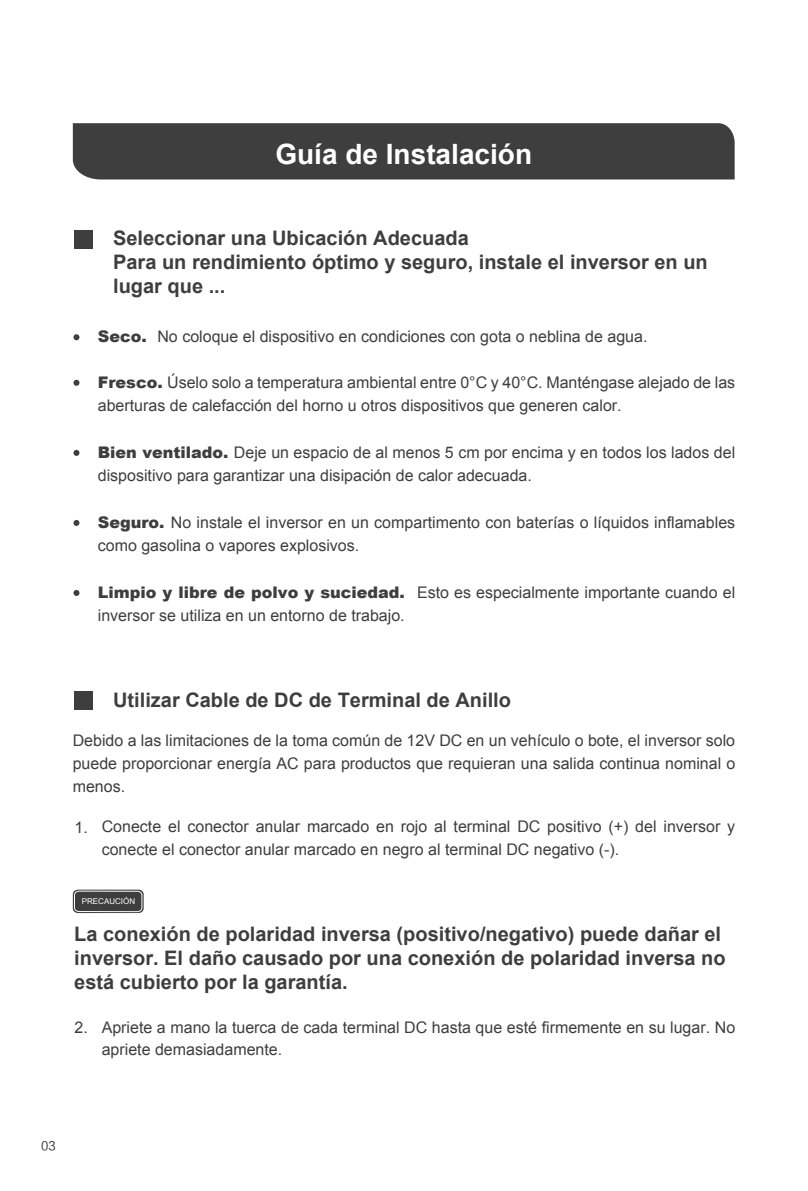
<style>
.page{position:relative;width:808px;height:1191px;background:#fff}
.page>*{position:absolute;margin:0;border:0;box-sizing:border-box;transform-origin:0 0}
.t1{font:700 28px "Arial";color:#fff}
.t2{font:700 20px/24px "Arial";color:#3e3e3f}
.t3{font:16px/22.6px "Arial";color:#3e3e3f}
.t4{font:12px "FZLTHJW GB1 0";color:#3e3e3f}
.t5{font:8px "Arial";color:#fff}
.s1{font-weight:900}
</style>
<div class="page">
<div style="left:73px;top:889px;width:71px;height:24px;background:#3e3e3f;border-radius:5px"></div>
<div style="left:74px;top:890px;width:68px;height:22px;border:1px solid #fbfbfc;border-radius:4px"></div>
<div style="left:75px;top:230px;width:18px;height:18px;background:#3e3e3f"></div>
<div style="left:73px;top:123px;width:662px;height:56px;background:#3e3e3f"></div>
<svg style="left:73px;top:334px;width:6px;height:6px"></svg>
<svg style="left:73px;top:380px;width:6px;height:6px"></svg>
<svg style="left:73px;top:450px;width:6px;height:6px"></svg>
<svg style="left:73px;top:520px;width:6px;height:6px"></svg>
<svg style="left:73px;top:590px;width:6px;height:6px"></svg>
<div style="left:75px;top:691px;width:18px;height:19px;background:#3e3e3f"></div>
<h1 class="t1" style="left:275px;top:135px;width:258px">Guía de Instalación</h1>
<p class="t2" style="left:113px;top:227px;width:596px">Seleccionar una Ubicación Adecuada<br>Para un rendimiento óptimo y seguro, instale el inversor en un lugar que ...</p>
<p class="t3" style="left:98px;top:325px;width:551px"><span class="s1">Seco.</span> No coloque el dispositivo en condiciones con gota o neblina de agua.</p>
<p class="t3" style="left:98px;top:371px;width:639px"><span class="s1">Fresco.</span> Úselo solo a temperatura ambiental entre 0°C y 40°C. Manténgase alejado de las aberturas de calefacción del horno u otros dispositivos que generen calor.</p>
<p class="t3" style="left:98px;top:441px;width:639px"><span class="s1">Bien ventilado.</span> Deje un espacio de al menos 5 cm por encima y en todos los lados del dispositivo para garantizar una disipación de calor adecuada.</p>
<p class="t3" style="left:98px;top:511px;width:639px"><span class="s1">Seguro.</span> No instale el inversor en un compartimento con baterías o líquidos inflamables como gasolina o vapores explosivos.</p>
<p class="t3" style="left:98px;top:581px;width:639px"><span class="s1">Limpio y libre de polvo y suciedad.</span> Esto es especialmente importante cuando el inversor se utiliza en un entorno de trabajo.</p>
<p class="t2" style="left:113px;top:688px;width:399px">Utilizar Cable de DC de Terminal de Anillo</p>
<p class="t3" style="left:73px;top:729px;width:664px;text-align:justify">Debido a las limitaciones de la toma común de 12V DC en un vehículo o bote, el inversor solo puede proporcionar energía AC para productos que requieran una salida continua nominal o menos.</p>
<p class="t3" style="left:102px;top:815px;width:635px">Conecte el conector anular marcado en rojo al terminal DC positivo (+) del inversor y conecte el conector anular marcado en negro al terminal DC negativo (-).</p>
<p class="t3" style="left:74px;top:815px;width:15px">1.</p>
<p class="t5" style="left:82px;top:896px;width:55px">PRECAUCIÓN</p>
<p class="t2" style="left:74px;top:922px;width:653px">La conexión de polaridad inversa (positivo/negativo) puede dañar el inversor. El daño causado por una conexión de polaridad inversa no está cubierto por la garantía.</p>
<p class="t3" style="left:74px;top:1016px;width:15px">2.</p>
<p class="t3" style="left:102px;top:1015px;width:635px">Apriete a mano la tuerca de cada terminal DC hasta que esté firmemente en su lugar. No apriete demasiadamente.</p>
<p class="t4" style="left:41px;top:1139px;width:16px">03</p>
</div>
